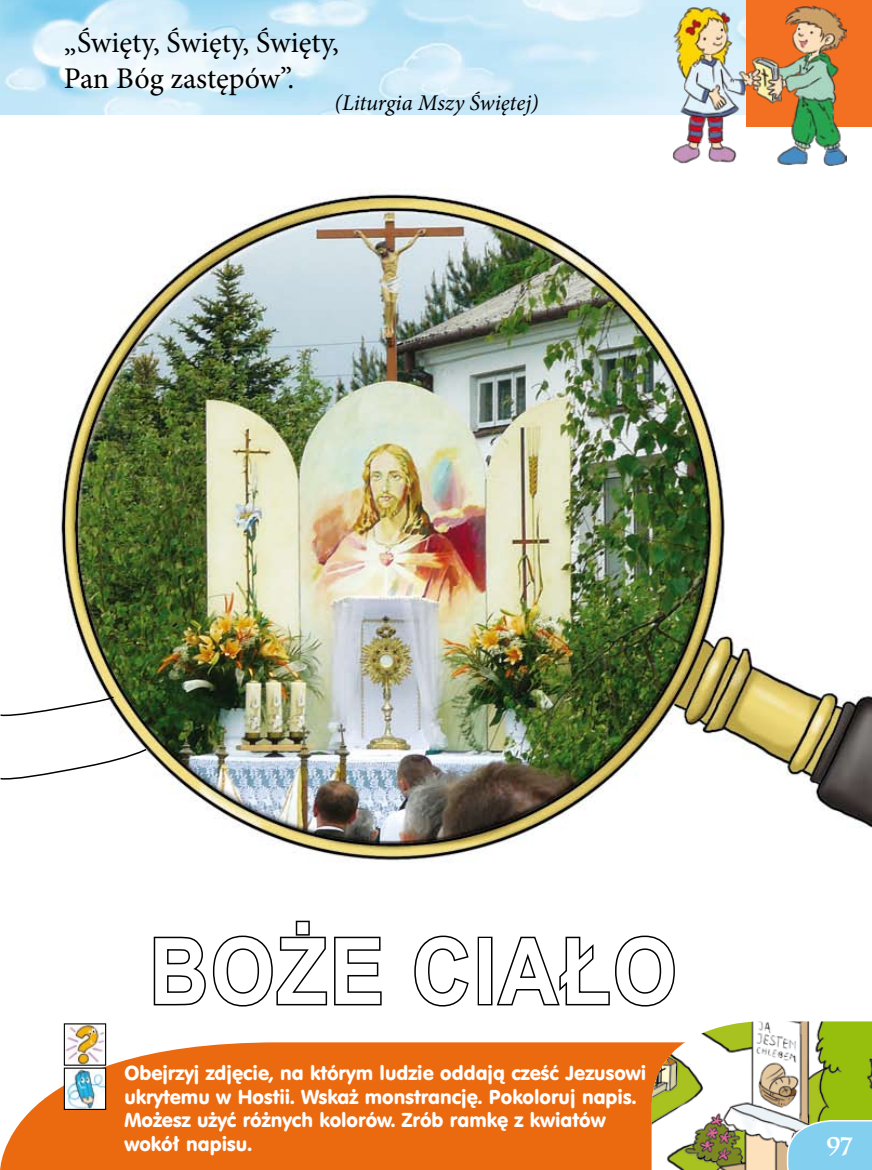
<style>
.page{position:relative;width:872px;height:1170px;background:#fff}
.page>*{position:absolute;margin:0;border:0;box-sizing:border-box;transform-origin:0 0}
.t1{font:700 91.8px "Arial";letter-spacing:.03em;color:#fff;scale:.89 1}
.t2{font:30px/36px "Minion Pro";color:#000}
.t3{font:22.8px "EFN Salem";color:#fff}
.t4{font:italic 22.5px "Minion Pro";letter-spacing:-.005em;color:#000}
.t5{font:19.5px/23.4px "VAG Rounded PL";color:#fff}
</style>
<div class="page">
<img style="left:2px;top:154px;width:870px;height:888px">
<svg style="left:0;top:1042px;width:651px;height:127px;background:#ec7421"></svg>
<img style="left:0;top:0;width:746px;height:115px">
<div style="left:746px;top:0;width:126px;height:127px;background:#f37022"></div>
<img style="left:673px;top:6px;width:173px;height:159px">
<img style="left:66px;top:1025px;width:38px;height:38px">
<div style="left:64px;top:1023px;width:42px;height:42px;border:1px solid #000"></div>
<img style="left:66px;top:1069px;width:38px;height:38px">
<div style="left:64px;top:1067px;width:42px;height:42px;border:1px solid #000"></div>
<svg style="left:152px;top:919px;width:231px;height:88px"></svg>
<svg style="left:413px;top:934px;width:57px;height:73px"></svg>
<div style="left:477px;top:936px;width:15px;height:69px;border:3px solid #000"></div>
<svg style="left:494px;top:934px;width:182px;height:73px"></svg>
<svg style="left:0;top:695px;width:114px;height:21px"></svg>
<svg style="left:0;top:748px;width:147px;height:32px"></svg>
<svg style="left:651px;top:1021px;width:221px;height:148px"></svg>
<h2 class="t2" style="left:64px;top:24px;width:277px">„Święty, Święty, Święty,<br>Pan Bóg zastępów”.</h2>
<p class="t4" style="left:334px;top:87px;width:206px">(Liturgia Mszy Świętej)</p>
<h1 class="t1" style="left:149px;top:911px;width:594px">BOŻE CIAŁO</h1>
<p class="t5" style="left:124px;top:1061px;width:523px">Obejrzyj zdjęcie, na którym ludzie oddają cześć Jezusowi ukrytemu w Hostii. Wskaż monstrancję. Pokoloruj napis.<br>Możesz użyć różnych kolorów. Zrób ramkę z kwiatów wokół napisu.</p>
<p class="t3" style="left:827px;top:1129px;width:28px">97</p>
</div>
